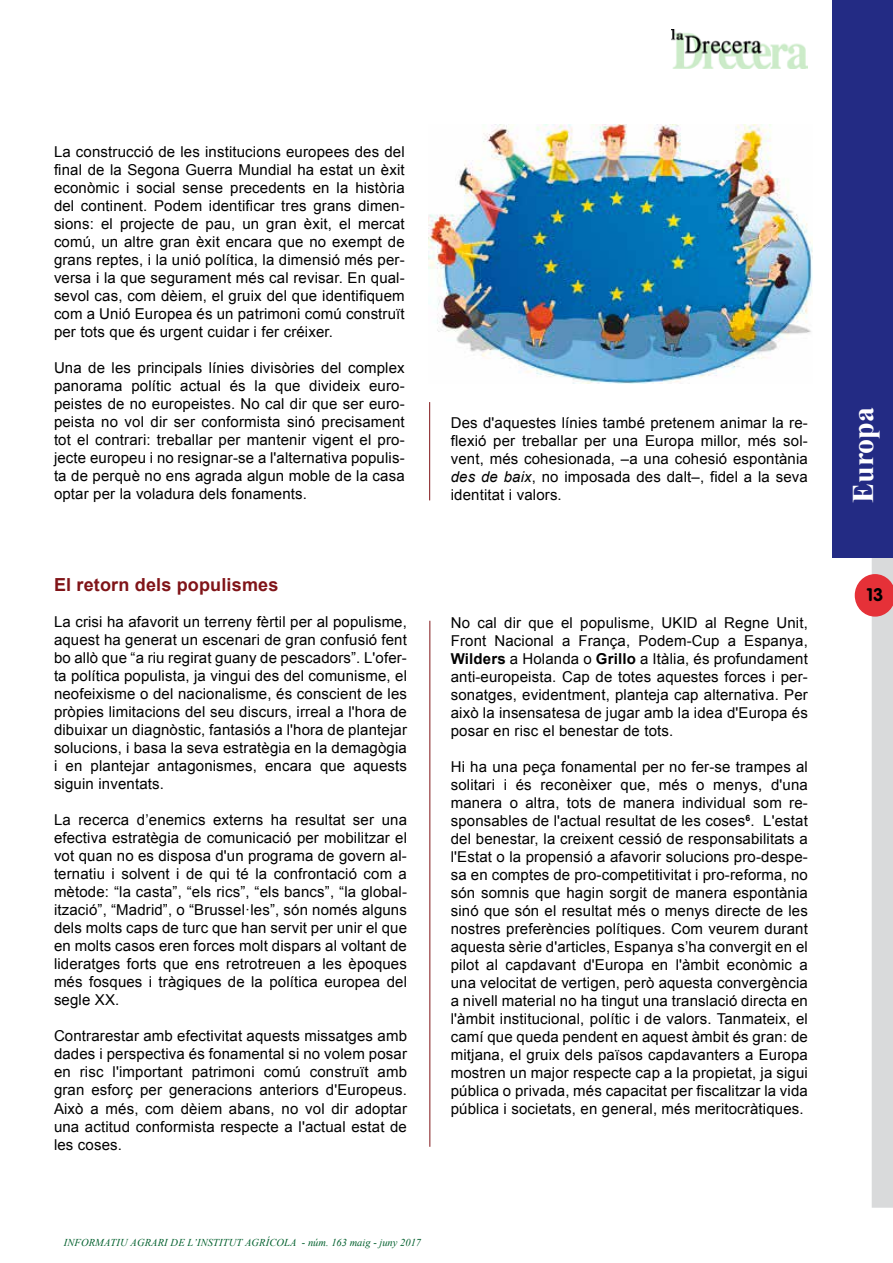
<style>
.page{position:relative;width:893px;height:1263px;background:#fff}
.page>*{position:absolute;margin:0;border:0;box-sizing:border-box;transform-origin:0 0}
.t1{font:700 30px "Times New Roman";color:#fff}
.t2{font:700 18px "Arial";letter-spacing:.01em;color:#801418}
.t3{font:700 18px "VAG Rounded";color:#000}
.t4{font:15px/18px "Arial";letter-spacing:.01em;color:#000;text-align:justify}
.t5{font:italic 10.5px "Times New Roman";letter-spacing:.01em;color:#005f2c}
.s1{font-style:italic}
.s2{font-weight:700}
</style>
<div class="page">
<svg style="left:855px;top:557px;width:38px;height:651px"></svg>
<img style="left:672px;top:30px;width:136px;height:38px">
<div style="left:833px;top:0;width:60px;height:557px;background:#232b84"></div>
<hr style="left:430px;top:621px;width:1px;height:526px;background:#801418">
<img style="left:429px;top:124px;width:383px;height:259px">
<hr style="left:429px;top:402px;width:1px;height:98px;background:#801418">
<p class="t4" style="left:54px;top:143px;width:352px">La construcció de les institucions europees des del final de la Segona Guerra Mundial ha estat un èxit econòmic i social sense precedents en la història del continent. Podem identificar tres grans dimen&shy;sions: el projecte de pau, un gran èxit, el mercat comú, un altre gran èxit encara que no exempt de grans reptes, i la unió política, la dimensió més per&shy;versa i la que segurament més cal revisar. En qual&shy;sevol cas, com dèiem, el gruix del que identifiquem com a Unió Europea és un patrimoni comú construït per tots que és urgent cuidar i fer créixer.</p>
<p class="t4" style="left:54px;top:359px;width:352px">Una de les principals línies divisòries del complex panorama polític actual és la que divideix euro&shy;peistes de no europeistes. No cal dir que ser euro&shy;peista no vol dir ser conformista sinó precisament tot el contrari: treballar per mantenir vigent el pro&shy;jecte europeu i no resignar-se a l'alternativa populis&shy;ta de perquè no ens agrada algun moble de la casa optar per la voladura dels fonaments.</p>
<p class="t2" style="left:54px;top:573px;width:226px">El retorn dels populismes</p>
<p class="t4" style="left:54px;top:613px;width:354px">La crisi ha afavorit un terreny fèrtil per al populisme, aquest ha generat un escenari de gran confusió fent bo allò que “a riu regirat guany de pescadors”. L'ofer&shy;ta política populista, ja vingui des del comunisme, el neofeixisme o del nacionalisme, és conscient de les pròpies limitacions del seu discurs, irreal a l'hora de dibuixar un diagnòstic, fantasiós a l'hora de plantejar solucions, i basa la seva estratègia en la demagògia i en plantejar antagonismes, encara que aquests siguin inventats.</p>
<p class="t4" style="left:54px;top:811px;width:355px">La recerca d’enemics externs ha resultat ser una efectiva estratègia de comunicació per mobilitzar el vot quan no es disposa d'un programa de govern al&shy;ternatiu i solvent i de qui té la confrontació com a mètode: “la casta”, “els rics”, “els bancs”, “la global&shy;ització”, “Madrid”, o “Brussel·les”, són només alguns dels molts caps de turc que han servit per unir el que en molts casos eren forces molt dispars al voltant de lideratges forts que ens retrotreuen a les èpoques més fosques i tràgiques de la política europea del segle XX.</p>
<p class="t4" style="left:54px;top:1027px;width:354px">Contrarestar amb efectivitat aquests missatges amb dades i perspectiva és fonamental si no volem posar en risc l'important patrimoni comú construït amb gran esforç per generacions anteriors d'Europeus.<br>Això a més, com dèiem abans, no vol dir adoptar una actitud conformista respecte a l'actual estat de les coses.</p>
<p class="t4" style="left:451px;top:414px;width:359px">Des d'aquestes línies també pretenem animar la re&shy;flexió per treballar per una Europa millor, més sol&shy;vent, més cohesionada, –a una cohesió espontània <span class="s1">des de baix</span>, no imposada des dalt–, fidel a la seva identitat i valors.</p>
<p class="t4" style="left:451px;top:613px;width:359px">No cal dir que el populisme, UKID al Regne Unit, Front Nacional a França, Podem-Cup a Espanya, <span class="s2">Wilders</span> a Holanda o <span class="s2">Grillo</span> a Itàlia, és profundament anti-europeista. Cap de totes aquestes forces i per&shy;sonatges, evidentment, planteja cap alternativa. Per això la insensatesa de jugar amb la idea d'Europa és posar en risc el benestar de tots.</p>
<p class="t4" style="left:451px;top:757px;width:359px">Hi ha una peça fonamental per no fer-se trampes al solitari i és reconèixer que, més o menys, d'una manera o altra, tots de manera individual som re&shy;sponsables de l'actual resultat de les coses<sup>6</sup>. L'estat del benestar, la creixent cessió de responsabilitats a l'Estat o la propensió a afavorir solucions pro-despe&shy;sa en comptes de pro-competitivitat i pro-reforma, no són somnis que hagin sorgit de manera espontània sinó que són el resultat més o menys directe de les nostres preferències polítiques. Com veurem durant aquesta sèrie d'articles, Espanya s’ha convergit en el pilot al capdavant d'Europa en l'àmbit econòmic a una velocitat de vertigen, però aquesta convergència a nivell material no ha tingut una translació directa en l'àmbit institucional, polític i de valors. Tanmateix, el camí que queda pendent en aquest àmbit és gran: de mitjana, el gruix dels països capdavanters a Europa mostren un major respecte cap a la propietat, ja sigui pública o privada, més capacitat per fiscalitzar la vida pública i societats, en general, més meritocràtiques.</p>
<p class="t5" style="left:64px;top:1235px;width:359px">INFORMATIU AGRARI DE L’INSTITUT AGRÍCOLA - núm. 163 maig - juny 2017</p>
<h1 class="t1" style="left:842px;top:503px;width:98px;rotate:-90deg">Europa</h1>
<p class="t3" style="left:866px;top:584px;width:18px">13</p>
</div>
